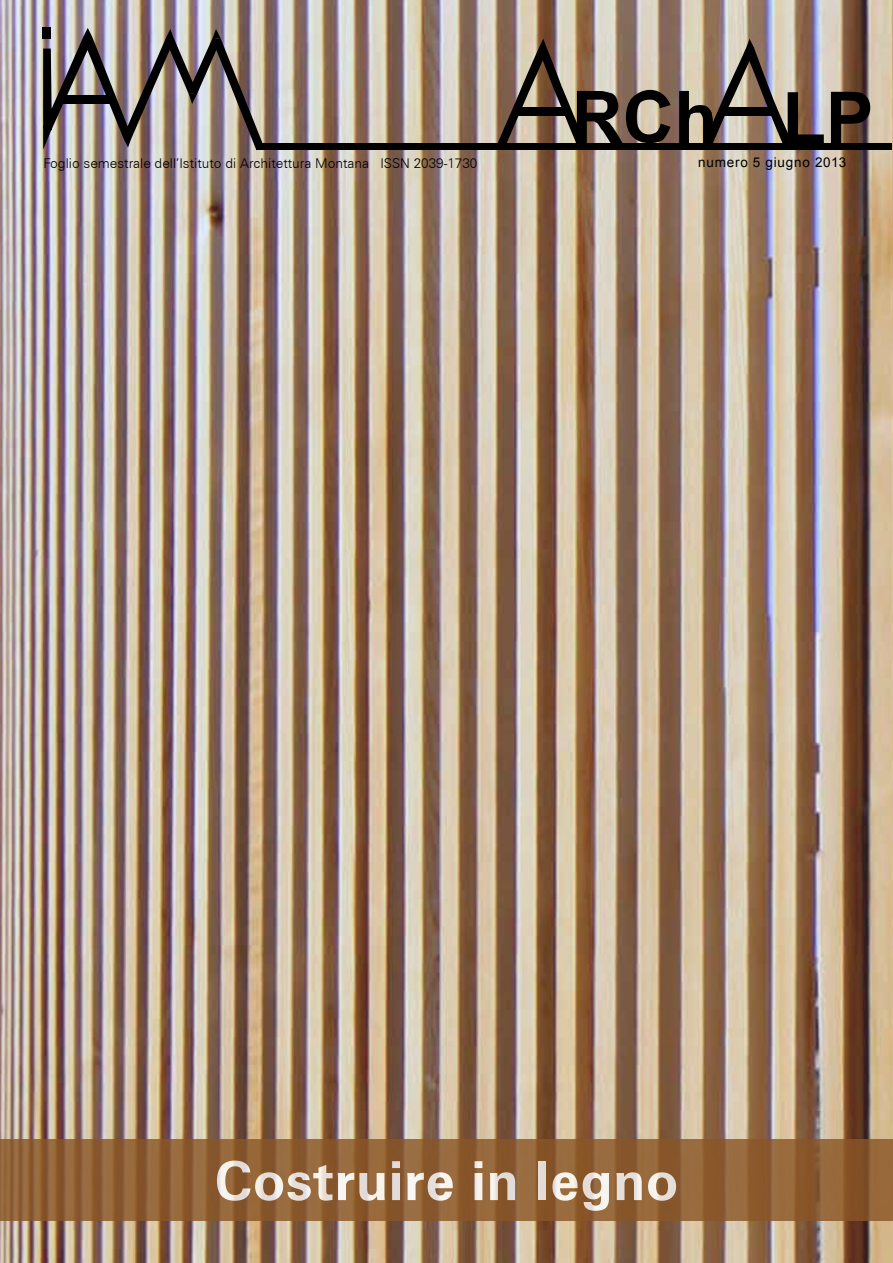
<style>
.page{position:relative;width:893px;height:1263px;background:#fff}
.page>*{position:absolute;margin:0;border:0;box-sizing:border-box;transform-origin:0 0}
.t1{font:700 71.7px "Arial";color:#000}
.t2{font:700 54px "Zurich BT";letter-spacing:.01em;color:#fff}
.t3{font:300 13.5px "Zurich BT";color:#000}
.t4{font:13.5px "Arial";letter-spacing:.055em;color:#000}
</style>
<div class="page">
<img style="left:0;top:0;width:893px;height:1263px">
<div style="left:42px;top:27px;width:9px;height:12px;background:#000"></div>
<svg style="left:498px;top:39px;width:294px;height:104px"></svg>
<div style="left:515px;top:107px;width:51px;height:9px;background:#000"></div>
<div style="left:256px;top:143px;width:636px;height:7px;background:#000"></div>
<img style="left:43px;top:28px;width:221px;height:122px">
<svg style="left:0;top:1139px;width:893px;height:81px"></svg>
<h1 class="t1" style="left:782px;top:70px;width:93px">LP</h1>
<p class="t3" style="left:43px;top:155px;width:435px">Foglio semestrale dell’Istituto di Architettura Montana ISSN 2039-1730</p>
<p class="t4" style="left:698px;top:153px;width:150px">numero 5 giugno 2013</p>
<h2 class="t2" style="left:215px;top:1148px;width:465px">Costruire in legno</h2>
</div>
